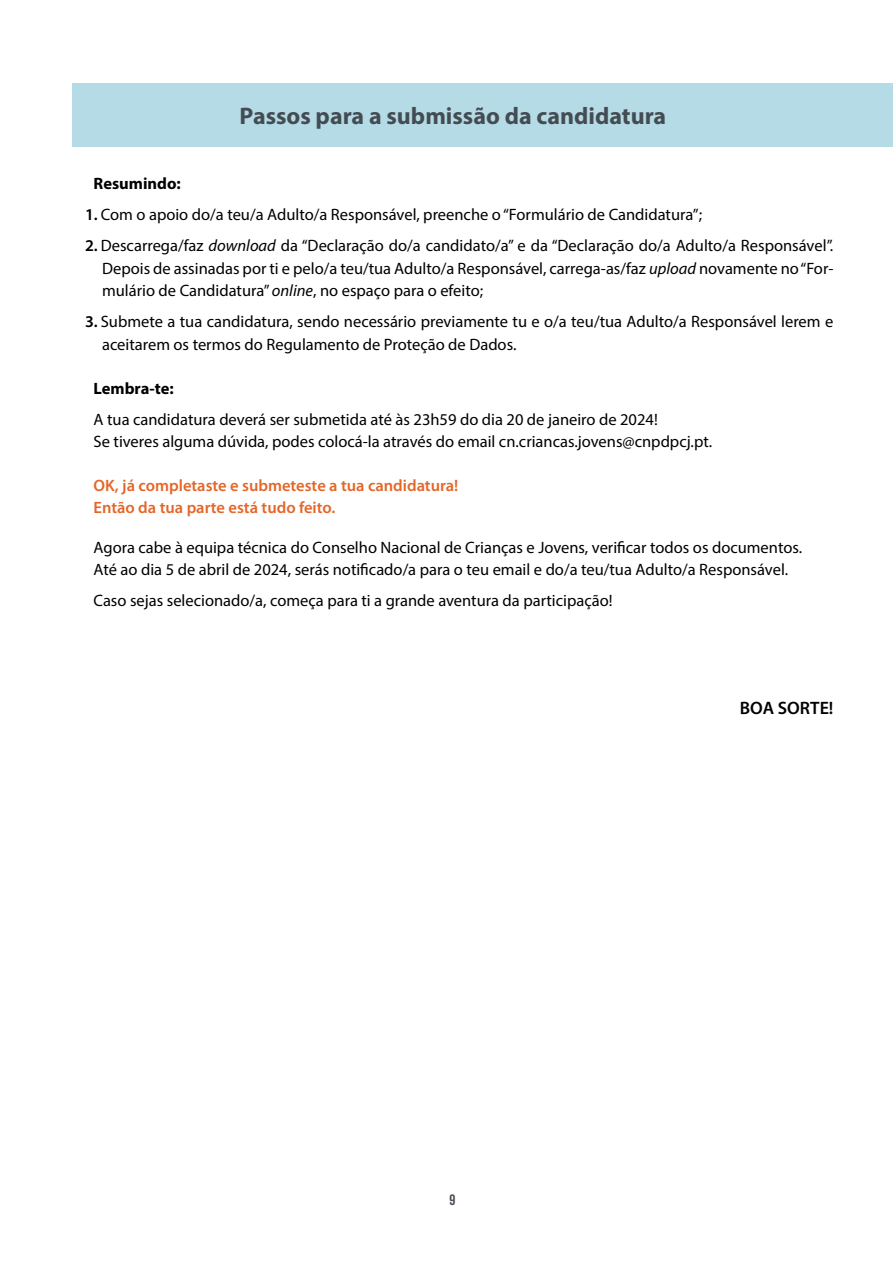
<style>
.page{position:relative;width:893px;height:1263px;background:#fff}
.page>*{position:absolute;margin:0;border:0;box-sizing:border-box;transform-origin:0 0}
.t1{font:700 24px "Myriad Pro";color:#444c53}
.t2{font:600 18px "Myriad Pro";color:#000}
.t3{font:16.5px/22.5px "Myriad Pro";color:#000}
.t4{font:600 16.5px/22.5px "Myriad Pro";color:#e46628}
.t5{font:700 16.5px "Myriad Pro";color:#000}
.t6{font:700 15px "Bebas Neue";color:#444c53}
.s1{font-weight:600}
.s2{font-style:italic}
</style>
<div class="page">
<div style="left:72px;top:83px;width:821px;height:64px;background:#b5dbe6"></div>
<h1 class="t1" style="left:239px;top:101px;width:428px">Passos para a submissão da candidatura</h1>
<p class="t5" style="left:94px;top:173px;width:89px">Resumindo:</p>
<p class="t3" style="left:85px;top:203px;width:619px"><span class="s1">1.</span> Com o apoio do/a teu/a Adulto/a Responsável, preenche o “Formulário de Candidatura”;</p>
<p class="t3" style="left:102px;top:234px;width:733px;text-align:justify;text-indent:-17px"><span class="s1">2.</span> Descarrega/faz <span class="s2">download</span> da “Declaração do/a candidato/a” e da “Declaração do/a Adulto/a Responsável”.<br>Depois de assinadas por ti e pelo/a teu/tua Adulto/a Responsável, carrega-as/faz <span class="s2">upload</span> novamente no “For&shy;mulário de Candidatura” <span class="s2">online</span>, no espaço para o efeito;</p>
<p class="t3" style="left:102px;top:310px;width:733px;text-indent:-17px"><span class="s1">3.</span> Submete a tua candidatura, sendo necessário previamente tu e o/a teu/tua Adulto/a Responsável lerem e aceitarem os termos do Regulamento de Proteção de Dados.</p>
<p class="t5" style="left:94px;top:377px;width:82px">Lembra-te:</p>
<p class="t3" style="left:94px;top:408px;width:620px">A tua candidatura deverá ser submetida até às 23h59 do dia 20 de janeiro de 2024!<br>Se tiveres alguma dúvida, podes colocá-la através do email cn.criancas.jovens@cnpdpcj.pt.</p>
<p class="t4" style="left:94px;top:474px;width:366px">OK, já completaste e submeteste a tua candidatura!<br>Então da tua parte está tudo feito.</p>
<p class="t3" style="left:94px;top:536px;width:710px">Agora cabe à equipa técnica do Conselho Nacional de Crianças e Jovens, verificar todos os documentos.<br>Até ao dia 5 de abril de 2024, serás notificado/a para o teu email e do/a teu/tua Adulto/a Responsável.</p>
<p class="t3" style="left:94px;top:589px;width:521px">Caso sejas selecionado/a, começa para ti a grande aventura da participação!</p>
<p class="t6" style="left:449px;top:1191px;width:7px">9</p>
<p class="t2" style="left:740px;top:696px;width:95px">BOA SORTE!</p>
</div>
